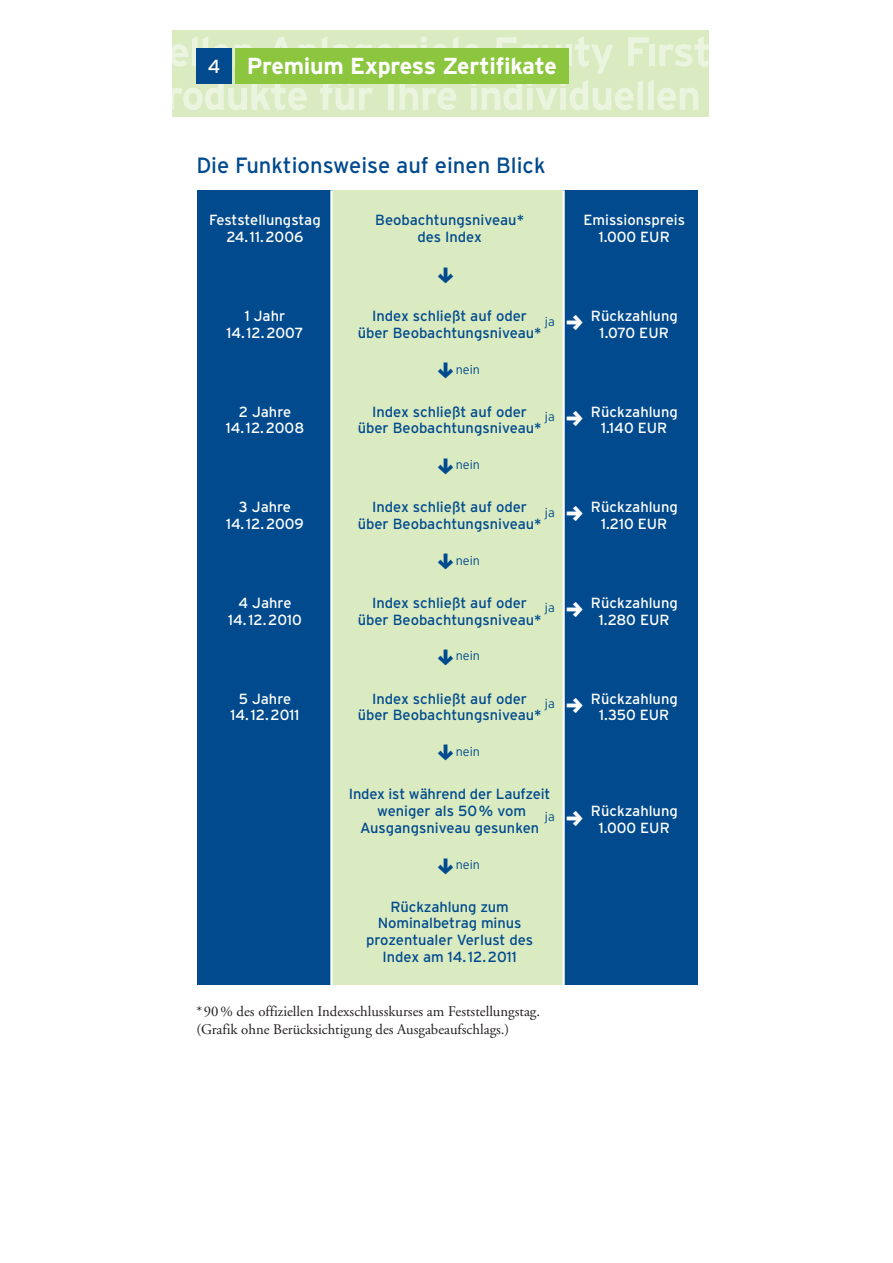
<style>
.page{position:relative;width:893px;height:1263px;background:#fff}
.page>*{position:absolute;margin:0;border:0;box-sizing:border-box;transform-origin:0 0}
.t1{font:700 23.1px "Interstate";letter-spacing:-.01em;color:#fff}
.t2{font:22.05px "Interstate";color:#004a8d}
.t3{font:14.7px/16.8px "Interstate";color:#004a8d;text-align:center}
.t4{font:14.7px "Interstate";color:#fff}
.t5{font:14.7px/17.9px "Adobe Garamond LT";color:#231f20}
.t6{font:300 12.6px "Interstate";color:#004a8d}
.s1{font-weight:400;font-size:18.9px}
</style>
<div class="page">
<div style="left:197px;top:190px;width:500px;height:795px;background:#daeac1"></div>
<div style="left:563px;top:190px;width:134px;height:795px;background:#004a8d"></div>
<div style="left:197px;top:190px;width:134px;height:795px;background:#004a8d"></div>
<hr style="left:562px;top:190px;width:2px;height:799px;background:#fff">
<hr style="left:330px;top:190px;width:2px;height:799px;background:#fff">
<div style="left:172px;top:31px;width:536px;height:86px;background:#daeac1"></div>
<svg style="left:172px;top:36px;width:536px;height:74px"></svg>
<div style="left:235px;top:49px;width:333px;height:35px;background:#8bc63e"></div>
<div style="left:196px;top:49px;width:36px;height:35px;background:#004a8d"></div>
<h1 class="t1" style="left:208px;top:58px;width:350px"><span class="s1">4</span> Premium Express Zertifikate</h1>
<h2 class="t2" style="left:196px;top:157px;width:351px">Die Funktionsweise auf einen Blick</h2>
<p class="t4" style="left:209px;top:215px;width:113px">Feststellungstag</p>
<p class="t3" style="left:375px;top:213px;width:150px">Beobachtungsniveau*</p>
<p class="t4" style="left:583px;top:215px;width:103px">Emissionspreis</p>
<p class="t4" style="left:226px;top:231px;width:78px">24.11.2006</p>
<p class="t3" style="left:417px;top:230px;width:66px">des Index</p>
<p class="t4" style="left:598px;top:231px;width:73px">1.000 EUR</p>
<p class="t4" style="left:245px;top:310px;width:42px">1 Jahr</p>
<p class="t3" style="left:372px;top:309px;width:156px">Index schließt auf oder</p>
<p class="t4" style="left:590px;top:310px;width:88px">Rückzahlung</p>
<p class="t4" style="left:226px;top:327px;width:79px">14.12.2007</p>
<p class="t3" style="left:358px;top:325px;width:185px">über Beobachtungsniveau*</p>
<p class="t4" style="left:599px;top:327px;width:71px">1.070 EUR</p>
<p class="t6" style="left:545px;top:317px;width:11px">ja</p>
<p class="t6" style="left:455px;top:364px;width:26px">nein</p>
<p class="t4" style="left:239px;top:406px;width:54px">2 Jahre</p>
<p class="t3" style="left:372px;top:404px;width:156px">Index schließt auf oder</p>
<p class="t4" style="left:590px;top:406px;width:88px">Rückzahlung</p>
<p class="t4" style="left:226px;top:423px;width:80px">14.12.2008</p>
<p class="t3" style="left:358px;top:421px;width:185px">über Beobachtungsniveau*</p>
<p class="t4" style="left:601px;top:423px;width:68px">1.140 EUR</p>
<p class="t6" style="left:545px;top:412px;width:11px">ja</p>
<p class="t6" style="left:455px;top:460px;width:26px">nein</p>
<p class="t4" style="left:239px;top:502px;width:54px">3 Jahre</p>
<p class="t3" style="left:372px;top:500px;width:156px">Index schließt auf oder</p>
<p class="t4" style="left:590px;top:502px;width:88px">Rückzahlung</p>
<p class="t4" style="left:226px;top:518px;width:79px">14.12.2009</p>
<p class="t3" style="left:358px;top:517px;width:185px">über Beobachtungsniveau*</p>
<p class="t4" style="left:601px;top:518px;width:68px">1.210 EUR</p>
<p class="t6" style="left:545px;top:508px;width:11px">ja</p>
<p class="t6" style="left:455px;top:556px;width:26px">nein</p>
<p class="t4" style="left:238px;top:597px;width:55px">4 Jahre</p>
<p class="t3" style="left:372px;top:596px;width:156px">Index schließt auf oder</p>
<p class="t4" style="left:590px;top:597px;width:88px">Rückzahlung</p>
<p class="t4" style="left:228px;top:614px;width:75px">14.12.2010</p>
<p class="t3" style="left:358px;top:612px;width:185px">über Beobachtungsniveau*</p>
<p class="t4" style="left:599px;top:614px;width:72px">1.280 EUR</p>
<p class="t6" style="left:545px;top:603px;width:11px">ja</p>
<p class="t6" style="left:455px;top:651px;width:26px">nein</p>
<p class="t4" style="left:239px;top:693px;width:54px">5 Jahre</p>
<p class="t3" style="left:372px;top:691px;width:156px">Index schließt auf oder</p>
<p class="t4" style="left:590px;top:693px;width:88px">Rückzahlung</p>
<p class="t4" style="left:230px;top:710px;width:70px">14.12.2011</p>
<p class="t3" style="left:358px;top:708px;width:185px">über Beobachtungsniveau*</p>
<p class="t4" style="left:599px;top:710px;width:72px">1.350 EUR</p>
<p class="t6" style="left:545px;top:699px;width:11px">ja</p>
<p class="t6" style="left:455px;top:747px;width:26px">nein</p>
<p class="t3" style="left:349px;top:787px;width:203px">Index ist während der Laufzeit weniger als 50% vom</p>
<p class="t4" style="left:590px;top:805px;width:88px">Rückzahlung</p>
<p class="t6" style="left:545px;top:812px;width:11px">ja</p>
<p class="t3" style="left:360px;top:820px;width:181px">Ausgangsniveau gesunken</p>
<p class="t4" style="left:598px;top:822px;width:73px">1.000 EUR</p>
<p class="t6" style="left:455px;top:860px;width:26px">nein</p>
<p class="t3" style="left:366px;top:899px;width:168px">Rückzahlung zum<br>Nominalbetrag minus prozentualer Verlust des<br>Index am 14.12.2011</p>
<p class="t5" style="left:196px;top:1004px;width:345px">*90 % des offiziellen Indexschlusskurses am Feststellungstag. (Grafik ohne Berücksichtigung des Ausgabeaufschlags.)</p>
</div>
